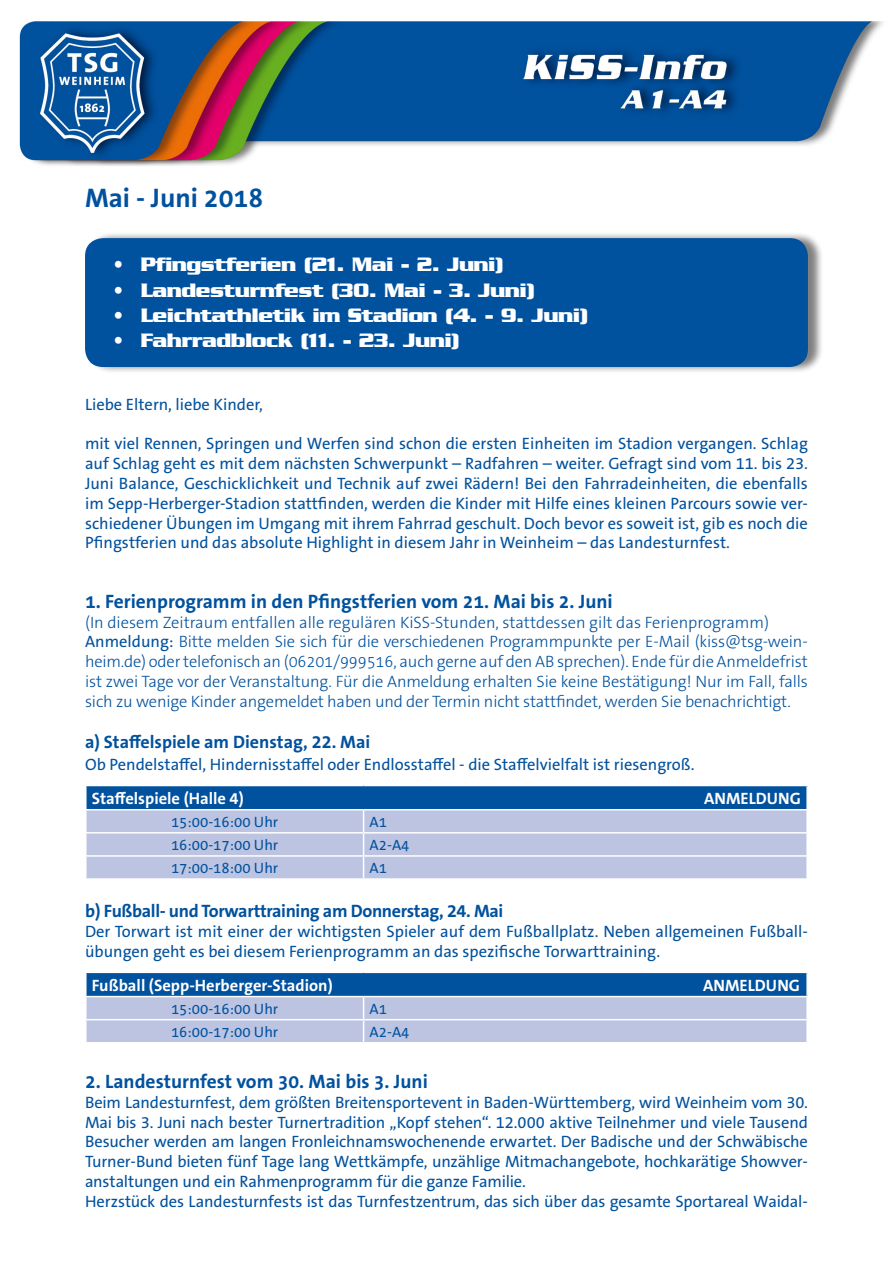
<style>
.page{position:relative;width:893px;height:1263px;background:#fff}
.page>*{position:absolute;margin:0;border:0;box-sizing:border-box;transform-origin:0 0}
.t1{font:700 27px "The Sans B W7";color:#00519e}
.t2{font:700 21px "Serpentine Com";letter-spacing:-.025em;color:#fff}
.t3{font:700 19.5px "The Sans B W7";color:#00519e}
.t4{font:700 18px "The Sans B W7";letter-spacing:-.02em;color:#00519e}
.t5{font:700 18px "The Sans B W7";color:#00519e}
.t6{font:16.5px/19.8px "The Sans B W5 Plain";letter-spacing:-.005em;color:#00519e}
.t7{font:300 16.5px/19.8px "The Sans B W3";letter-spacing:-.01em;color:#00519e}
.t8{font:700 16.5px "The Sans B W7";color:#fff}
.t9{font:15px "The Sans B W5 Plain";color:#00519e}
.s1{font-family:"The Sans B W5 Plain";font-weight:400}
</style>
<div class="page">
<img style="left:19px;top:21px;width:864px;height:145px">
<div style="left:86px;top:785px;width:721px;height:25px;background:#00519e"></div>
<div style="left:87px;top:810px;width:719px;height:68px;background:#bcc4e1"></div>
<hr style="left:85px;top:785px;width:279px;height:1px;background:#fff">
<hr style="left:85px;top:786px;width:2px;height:23px;background:#fff">
<hr style="left:364px;top:785px;width:444px;height:1px;background:#fff">
<hr style="left:806px;top:786px;width:2px;height:23px;background:#fff">
<hr style="left:85px;top:809px;width:279px;height:1px;background:#fff">
<hr style="left:364px;top:809px;width:444px;height:1px;background:#fff">
<hr style="left:85px;top:832px;width:279px;height:1px;background:#fff">
<hr style="left:364px;top:832px;width:444px;height:1px;background:#fff">
<hr style="left:85px;top:855px;width:279px;height:2px;background:#fff">
<hr style="left:364px;top:855px;width:444px;height:2px;background:#fff">
<svg style="left:363px;top:810px;width:1px;height:68px"></svg>
<div style="left:86px;top:972px;width:721px;height:24px;background:#00519e"></div>
<hr style="left:85px;top:971px;width:279px;height:2px;background:#fff">
<hr style="left:85px;top:973px;width:2px;height:23px;background:#fff">
<hr style="left:364px;top:971px;width:444px;height:2px;background:#fff">
<hr style="left:806px;top:973px;width:2px;height:23px;background:#fff">
<svg style="left:86px;top:996px;width:721px;height:46px"></svg>
<hr style="left:806px;top:1020px;width:2px;height:22px;background:#fff">
<div style="left:86px;top:231px;width:737px;height:143px;background:#000;opacity:.5"></div>
<div style="left:85px;top:238px;width:723px;height:129px;background:#00519e;border-radius:18px"></div>
<h1 class="t1" style="left:85px;top:181px;width:180px">Mai - Juni 2018</h1>
<p class="t2" style="left:113px;top:253px;width:392px">• Pfingstferien (21. Mai - 2. Juni)</p>
<p class="t2" style="left:113px;top:278px;width:423px">• Landesturnfest (30. Mai - 3. Juni)</p>
<p class="t2" style="left:113px;top:303px;width:477px">• Leichtathletik im Stadion (4. - 9. Juni)</p>
<p class="t2" style="left:113px;top:328px;width:348px">• Fahrradblock (11. - 23. Juni)</p>
<p class="t6" style="left:85px;top:394px;width:179px">Liebe Eltern, liebe Kinder,</p>
<p class="t6" style="left:85px;top:434px;width:724px;text-align:justify">mit viel Rennen, Springen und Werfen sind schon die ersten Einheiten im Stadion vergangen. Schlag auf Schlag geht es mit dem nächsten Schwerpunkt – Radfahren – weiter. Gefragt sind vom 11. bis 23.<br>Juni Balance, Geschicklichkeit und Technik auf zwei Rädern! Bei den Fahrradeinheiten, die ebenfalls im Sepp-Herberger-Stadion stattfinden, werden die Kinder mit Hilfe eines kleinen Parcours sowie ver&shy;schiedener Übungen im Umgang mit ihrem Fahrrad geschult. Doch bevor es soweit ist, gib es noch die Pfingstferien und das absolute Highlight in diesem Jahr in Weinheim – das Landesturnfest.</p>
<p class="t3" style="left:85px;top:589px;width:529px">1. Ferienprogramm in den Pfingstferien vom 21. Mai bis 2. Juni</p>
<p class="t7" style="left:85px;top:612px;width:724px">(In diesem Zeitraum entfallen alle regulären KiSS-Stunden, stattdessen gilt das Ferienprogramm)<br><span class="s1">Anmeldung:</span> Bitte melden Sie sich für die verschiedenen Programmpunkte per E-Mail (kiss@tsg-wein&shy;heim.de) oder telefonisch an (06201/999516, auch gerne auf den AB sprechen). Ende für die Anmeldefrist ist zwei Tage vor der Veranstaltung. Für die Anmeldung erhalten Sie keine Bestätigung! Nur im Fall, falls sich zu wenige Kinder angemeldet haben und der Termin nicht stattfindet, werden Sie benachrichtigt.</p>
<p class="t5" style="left:85px;top:730px;width:287px">a) Staffelspiele am Dienstag, 22. Mai</p>
<p class="t6" style="left:85px;top:754px;width:611px">Ob Pendelstaffel, Hindernisstaffel oder Endlosstaffel - die Staffelvielfalt ist riesengroß.</p>
<p class="t8" style="left:92px;top:787px;width:153px">Staffelspiele (Halle 4)</p>
<p class="t8" style="left:704px;top:787px;width:98px">ANMELDUNG</p>
<p class="t9" style="left:171px;top:812px;width:109px">15:00-16:00 Uhr</p>
<p class="t9" style="left:370px;top:812px;width:19px">A1</p>
<p class="t9" style="left:171px;top:835px;width:109px">16:00-17:00 Uhr</p>
<p class="t9" style="left:370px;top:835px;width:41px">A2-A4</p>
<p class="t9" style="left:171px;top:858px;width:109px">17:00-18:00 Uhr</p>
<p class="t9" style="left:370px;top:858px;width:19px">A1</p>
<p class="t4" style="left:85px;top:899px;width:420px">b) Fußball- und Torwarttraining am Donnerstag, 24. Mai</p>
<p class="t6" style="left:85px;top:921px;width:724px">Der Torwart ist mit einer der wichtigsten Spieler auf dem Fußballplatz. Neben allgemeinen Fußball&shy;übungen geht es bei diesem Ferienprogramm an das spezifische Torwarttraining.</p>
<p class="t8" style="left:92px;top:974px;width:242px">Fußball (Sepp-Herberger-Stadion)</p>
<p class="t8" style="left:703px;top:974px;width:98px">ANMELDUNG</p>
<p class="t9" style="left:171px;top:999px;width:109px">15:00-16:00 Uhr</p>
<p class="t9" style="left:370px;top:999px;width:19px">A1</p>
<p class="t9" style="left:171px;top:1022px;width:109px">16:00-17:00 Uhr</p>
<p class="t9" style="left:370px;top:1022px;width:41px">A2-A4</p>
<p class="t3" style="left:85px;top:1069px;width:344px">2. Landesturnfest vom 30. Mai bis 3. Juni</p>
<p class="t6" style="left:85px;top:1092px;width:724px">Beim Landesturnfest, dem größten Breitensportevent in Baden-Württemberg, wird Weinheim vom 30.<br>Mai bis 3. Juni nach bester Turnertradition „Kopf stehen“. 12.000 aktive Teilnehmer und viele Tausend Besucher werden am langen Fronleichnamswochenende erwartet. Der Badische und der Schwäbische Turner-Bund bieten fünf Tage lang Wettkämpfe, unzählige Mitmachangebote, hochkarätige Showver&shy;anstaltungen und ein Rahmenprogramm für die ganze Familie.<br>Herzstück des Landesturnfests ist das Turnfestzentrum, das sich über das gesamte Sportareal Waidal-</p>
</div>
